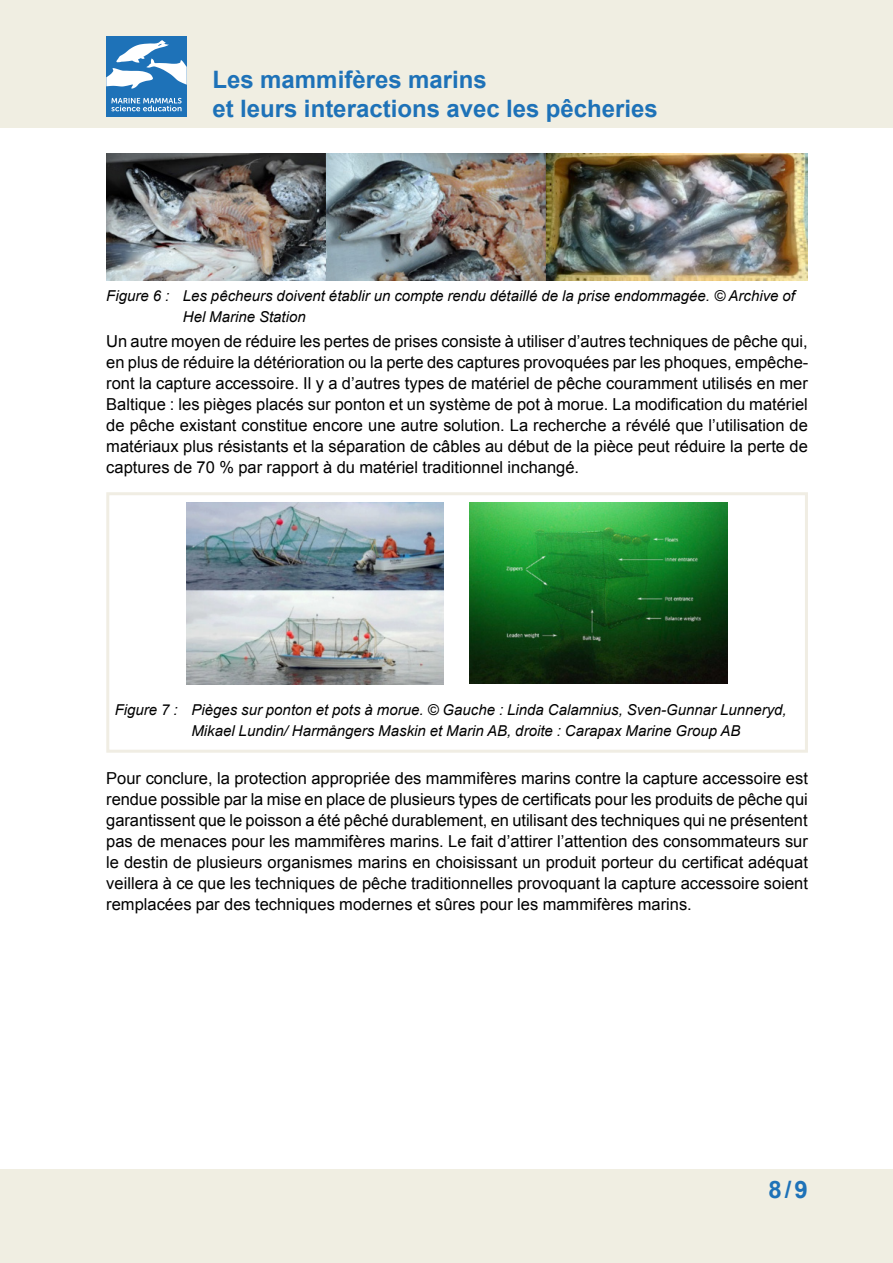
<style>
.page{position:relative;width:893px;height:1263px;background:#fff}
.page>*{position:absolute;margin:0;border:0;box-sizing:border-box;transform-origin:0 0}
.t1{font:700 24px/28.5px "Arial";color:#1e72b8}
.t2{font:16.5px/21px "Arial";color:#000;text-align:justify}
.t3{font:italic 15px/21px "Arial";color:#000}
</style>
<div class="page">
<div style="left:0;top:0;width:893px;height:128px;background:#f0eee2"></div>
<div style="left:0;top:1169px;width:893px;height:94px;background:#f0eee2"></div>
<div style="left:106px;top:36px;width:81px;height:81px;background:#1e72b8"></div>
<svg style="left:106px;top:40px;width:81px;height:49px"></svg>
<svg style="left:111px;top:98px;width:71px;height:13px"></svg>
<img style="left:106px;top:153px;width:702px;height:127px">
<img style="left:187px;top:503px;width:257px;height:181px">
<img style="left:470px;top:503px;width:257px;height:180px">
<div style="left:106px;top:492px;width:702px;height:261px;border:3px solid #f0ede3"></div>
<h1 class="t1" style="left:213px;top:67px;width:447px">Les mammifères marins<br>et leurs interactions avec les pêcheries</h1>
<p class="t3" style="left:183px;top:286px;width:614px;text-indent:-77px">Figure 6 : Les pêcheurs doivent établir un compte rendu détaillé de la prise endommagée. © Archive of<br>Hel Marine Station</p>
<p class="t2" style="left:106px;top:331px;width:703px">Un autre moyen de réduire les pertes de prises consiste à utiliser d’autres techniques de pêche qui, en plus de réduire la détérioration ou la perte des captures provoquées par les phoques, empêche&shy;ront la capture accessoire. Il y a d’autres types de matériel de pêche couramment utilisés en mer Baltique : les pièges placés sur ponton et un système de pot à morue. La modification du matériel de pêche existant constitue encore une autre solution. La recherche a révélé que l’utilisation de matériaux plus résistants et la séparation de câbles au début de la pièce peut réduire la perte de captures de 70 % par rapport à du matériel traditionnel inchangé.</p>
<p class="t3" style="left:191px;top:699px;width:597px;text-indent:-77px">Figure 7 : Pièges sur ponton et pots à morue. © Gauche : Linda Calamnius, Sven-Gunnar Lunneryd,<br>Mikael Lundin/ Harmångers Maskin et Marin AB, droite : Carapax Marine Group AB</p>
<p class="t2" style="left:106px;top:768px;width:703px">Pour conclure, la protection appropriée des mammifères marins contre la capture accessoire est rendue possible par la mise en place de plusieurs types de certificats pour les produits de pêche qui garantissent que le poisson a été pêché durablement, en utilisant des techniques qui ne présentent pas de menaces pour les mammifères marins. Le fait d’attirer l’attention des consommateurs sur le destin de plusieurs organismes marins en choisissant un produit porteur du certificat adéquat veillera à ce que les techniques de pêche traditionnelles provoquant la capture accessoire soient remplacées par des techniques modernes et sûres pour les mammifères marins.</p>
<h1 class="t1" style="left:769px;top:1176px;width:41px">8/9</h1>
</div>
